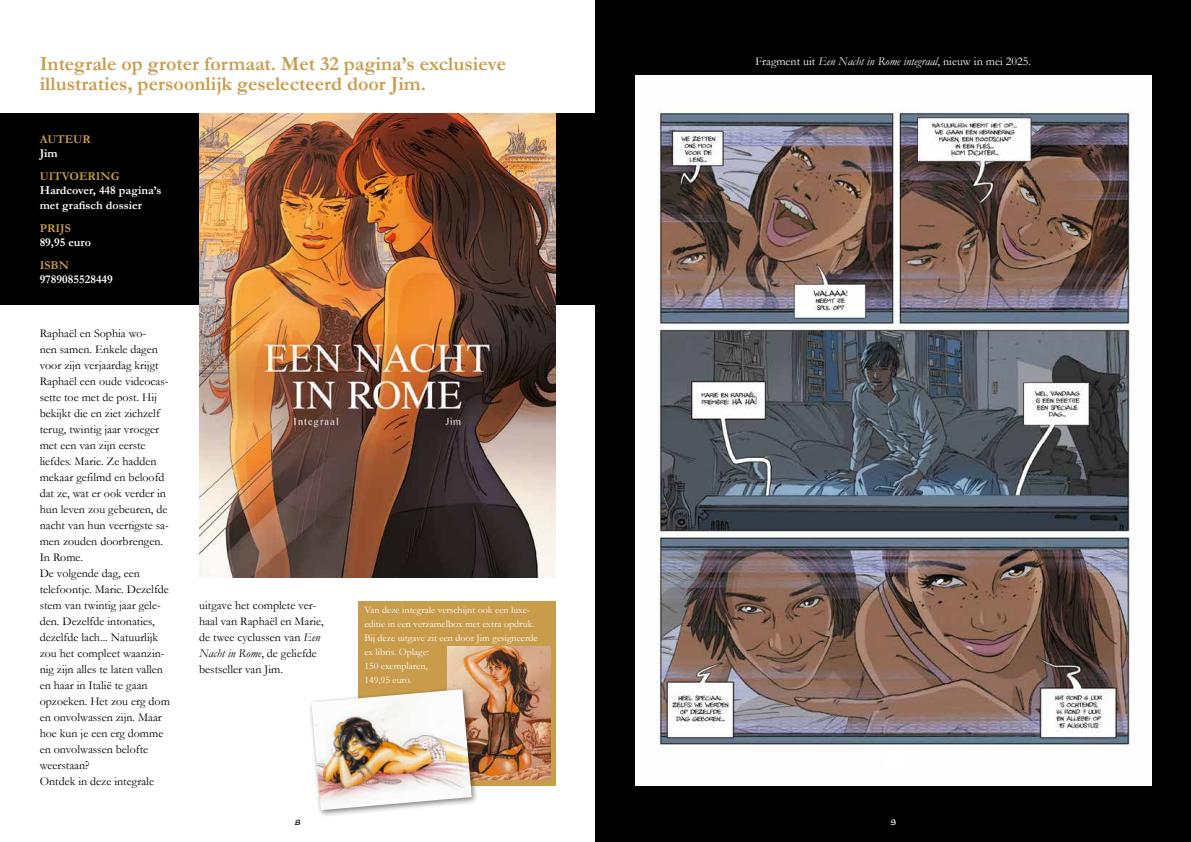
<style>
.page{position:relative;width:1191px;height:842px;background:#fff}
.page>*{position:absolute;margin:0;border:0;box-sizing:border-box;transform-origin:0 0}
.t1{font:700 20px/20px "Garamond";color:#c99c4b}
.t2{font:12px/16px "Garamond";color:#000}
.t3{font:700 12px/14.4px "Garamond";color:#fff}
.t4{font:12px "Garamond";color:#fff}
.t5{font:700 12px "Garamond";color:#c99c4b}
.t6{font:10px/14px "Garamond";color:#fff}
.t7{font:8px "Trolley Normal";color:#000}
.t8{font:8px "Trolley Normal";color:#fff}
.s1{font-style:italic}
</style>
<div class="page">
<div style="left:359px;top:601px;width:197px;height:184px;background:#c99c4b"></div>
<div style="left:0;top:113px;width:595px;height:192px;background:#000"></div>
<img style="left:199px;top:113px;width:357px;height:464px">
<div style="left:595px;top:0;width:596px;height:842px;background:#000"></div>
<img style="left:635px;top:75px;width:516px;height:710px">
<div style="left:884px;top:754px;width:16px;height:16px;background:#fff"></div>
<img style="left:447px;top:647px;width:103px;height:133px">
<div style="left:308px;top:686px;width:171px;height:131px;background:#000;opacity:.5"></div>
<img style="left:311px;top:689px;width:161px;height:121px">
<h1 class="t1" style="left:40px;top:54px;width:468px">Integrale op groter formaat. Met 32 pagina’s exclusieve illustraties, persoonlijk geselecteerd door Jim.</h1>
<p class="t4" style="left:755px;top:53px;width:277px">Fragment uit <span class="s1">Een Nacht in Rome integraal</span>, nieuw in mei 2025.</p>
<p class="t5" style="left:40px;top:131px;width:53px">AUTEUR</p>
<p class="t3" style="left:40px;top:146px;width:20px">Jim</p>
<p class="t5" style="left:40px;top:168px;width:81px">UITVOERING</p>
<p class="t3" style="left:40px;top:183px;width:123px">Hardcover, 448 pagina’s met grafisch dossier</p>
<p class="t5" style="left:40px;top:220px;width:33px">PRIJS</p>
<p class="t3" style="left:40px;top:235px;width:53px">89,95 euro</p>
<p class="t5" style="left:40px;top:257px;width:31px">ISBN</p>
<p class="t3" style="left:40px;top:272px;width:75px">9789085528449</p>
<p class="t2" style="left:40px;top:325px;width:132px">Raphaël en Sophia wo-<br>nen samen. Enkele dagen voor zijn verjaardag krijgt<br>Raphaël een oude videocas&shy;sette toe met de post. Hij bekijkt die en ziet zichzelf terug, twintig jaar vroeger met een van zijn eerste liefdes. Marie. Ze hadden mekaar gefilmd en beloofd dat ze, wat er ook verder in hun leven zou gebeuren, de nacht van hun veertigste sa&shy;men zouden doorbrengen.<br>In Rome.<br>De volgende dag, een telefoontje. Marie. Dezelfde stem van twintig jaar gele&shy;den. Dezelfde intonaties, dezelfde lach... Natuurlijk zou het compleet waanzin&shy;nig zijn alles te laten vallen en haar in Italië te gaan opzoeken. Het zou erg dom en onvolwassen zijn. Maar hoe kun je een erg domme en onvolwassen belofte weerstaan?<br>Ontdek in deze integrale</p>
<p class="t2" style="left:199px;top:597px;width:126px">uitgave het complete ver&shy;haal van Raphaël en Marie, de twee cyclussen van <span class="s1">Een<br>Nacht in Rome</span>, de geliefde bestseller van Jim.</p>
<p class="t6" style="left:364px;top:603px;width:175px">Van deze integrale verschijnt ook een luxe&shy;editie in een verzamelbox met extra opdruk.<br>Bij deze uitgave zit een door Jim gesigneerde ex libris. Oplage:<br>150 exemplaren,<br>149,95 euro.</p>
<p class="t7" style="left:295px;top:818px;width:7px">8</p>
<p class="t8" style="left:890px;top:818px;width:7px">9</p>
</div>
